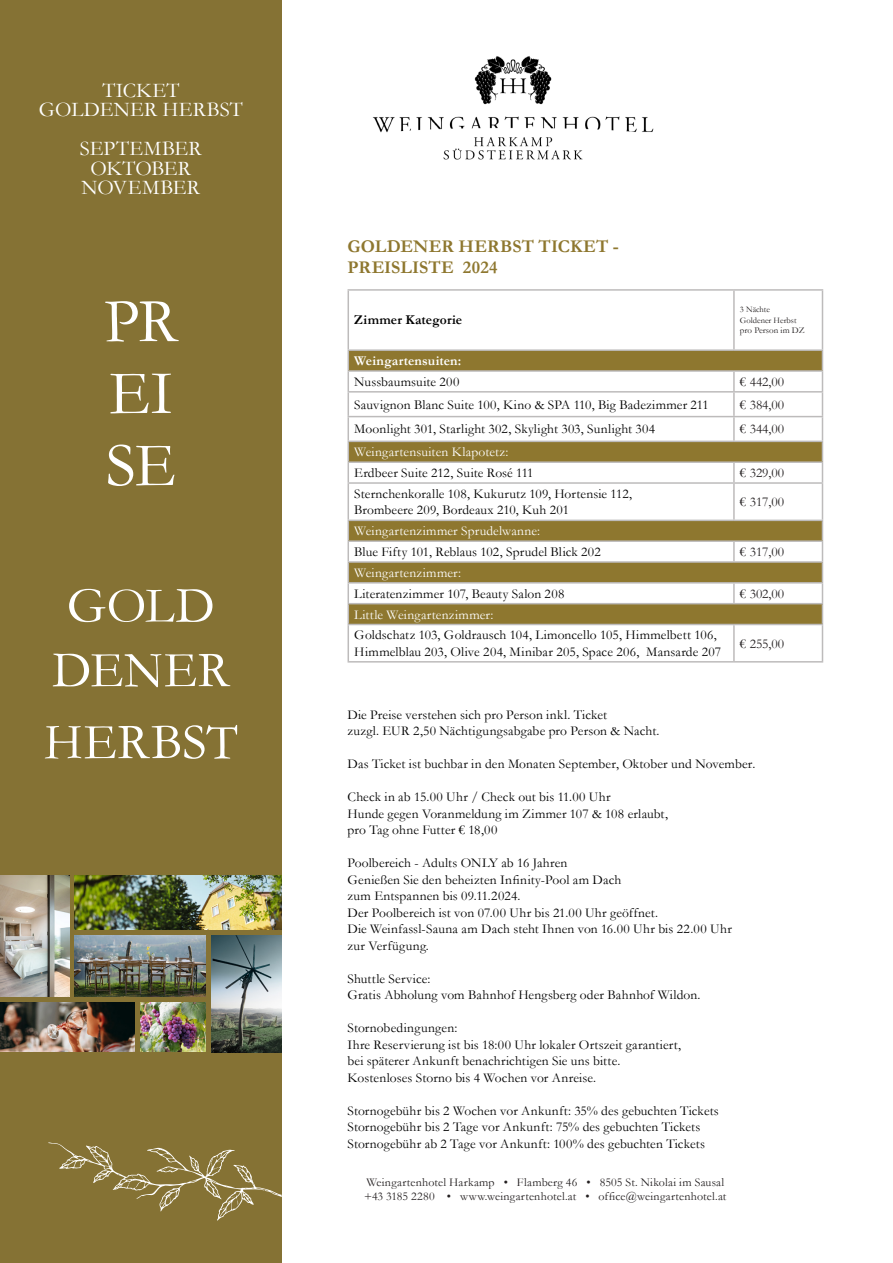
<style>
.page{position:relative;width:893px;height:1263px;background:#fff}
.page>*{position:absolute;margin:0;border:0;box-sizing:border-box;transform-origin:0 0}
.t1{font:63px "Garamond";color:#fff}
.t2{font:51px "Garamond";letter-spacing:.005em;color:#fff}
.t3{font:21px "Garamond";letter-spacing:.01em;color:#fff}
.t4{font:21px "Garamond";letter-spacing:-.01em;color:#fff}
.t5{font:700 18px "Garamond";letter-spacing:.005em;color:#8e772f}
.t6{font:13.5px/16.5px "Garamond";letter-spacing:.01em;color:#000}
.t7{font:13.5px "Garamond";letter-spacing:.02em;color:#fff}
.t8{font:13.5px "Garamond";color:#231f20}
.t9{font:700 13.5px "Garamond";letter-spacing:.01em;color:#fff}
.t10{font:700 13.5px "Garamond";letter-spacing:.01em;color:#000}
.t11{font:12px "Garamond";letter-spacing:.015em;color:#231f20}
.t12{font:9px "Garamond";color:#231f20}
.t13{font:8.55px "Garamond";color:#231f20}
</style>
<div class="page">
<img style="left:372px;top:56px;width:282px;height:104px">
<div style="left:0;top:0;width:282px;height:1263px;background:#857234"></div>
<svg style="left:48px;top:1142px;width:234px;height:79px"></svg>
<div style="left:348px;top:350px;width:474px;height:21px;background:#8e772f"></div>
<div style="left:348px;top:441px;width:474px;height:21px;background:#8e772f"></div>
<div style="left:348px;top:520px;width:474px;height:21px;background:#8e772f"></div>
<div style="left:348px;top:562px;width:474px;height:21px;background:#8e772f"></div>
<div style="left:348px;top:604px;width:474px;height:20px;background:#8e772f"></div>
<hr style="left:348px;top:289px;width:386px;height:2px;background:#bdbbbb">
<hr style="left:348px;top:291px;width:1px;height:58px;background:#bdbbbb">
<hr style="left:348px;top:349px;width:386px;height:2px;background:#bdbbbb">
<hr style="left:734px;top:349px;width:89px;height:2px;background:#bdbbbb">
<hr style="left:348px;top:370px;width:386px;height:2px;background:#bdbbbb">
<hr style="left:734px;top:370px;width:89px;height:2px;background:#bdbbbb">
<hr style="left:348px;top:391px;width:386px;height:2px;background:#bdbbbb">
<hr style="left:734px;top:391px;width:89px;height:2px;background:#bdbbbb">
<hr style="left:348px;top:416px;width:386px;height:1px;background:#bdbbbb">
<hr style="left:734px;top:416px;width:89px;height:1px;background:#bdbbbb">
<hr style="left:348px;top:484px;width:1px;height:36px;background:#bdbbbb">
<hr style="left:348px;top:625px;width:1px;height:36px;background:#bdbbbb">
<hr style="left:348px;top:661px;width:386px;height:1px;background:#bdbbbb">
<hr style="left:734px;top:661px;width:89px;height:1px;background:#bdbbbb">
<hr style="left:734px;top:289px;width:89px;height:2px;background:#bdbbbb">
<hr style="left:733px;top:291px;width:2px;height:58px;background:#bdbbbb">
<hr style="left:822px;top:291px;width:1px;height:58px;background:#bdbbbb">
<svg style="left:733px;top:372px;width:2px;height:19px"></svg>
<hr style="left:733px;top:393px;width:2px;height:23px;background:#bdbbbb">
<hr style="left:733px;top:417px;width:2px;height:24px;background:#bdbbbb">
<svg style="left:733px;top:463px;width:2px;height:19px"></svg>
<svg style="left:822px;top:351px;width:1px;height:131px"></svg>
<hr style="left:733px;top:484px;width:2px;height:36px;background:#bdbbbb">
<hr style="left:822px;top:484px;width:1px;height:36px;background:#bdbbbb">
<svg style="left:733px;top:542px;width:2px;height:19px"></svg>
<svg style="left:733px;top:584px;width:2px;height:19px"></svg>
<svg style="left:822px;top:521px;width:1px;height:103px"></svg>
<hr style="left:733px;top:625px;width:2px;height:36px;background:#bdbbbb">
<hr style="left:822px;top:625px;width:1px;height:36px;background:#bdbbbb">
<hr style="left:348px;top:603px;width:386px;height:1px;background:#bdbbbb">
<hr style="left:734px;top:603px;width:89px;height:1px;background:#bdbbbb">
<hr style="left:348px;top:624px;width:386px;height:1px;background:#bdbbbb">
<hr style="left:734px;top:624px;width:89px;height:1px;background:#bdbbbb">
<hr style="left:348px;top:561px;width:386px;height:2px;background:#bdbbbb">
<hr style="left:734px;top:561px;width:89px;height:2px;background:#bdbbbb">
<hr style="left:348px;top:582px;width:386px;height:2px;background:#bdbbbb">
<hr style="left:734px;top:582px;width:89px;height:2px;background:#bdbbbb">
<hr style="left:348px;top:520px;width:386px;height:1px;background:#bdbbbb">
<svg style="left:348px;top:521px;width:1px;height:103px"></svg>
<hr style="left:734px;top:520px;width:89px;height:1px;background:#bdbbbb">
<hr style="left:348px;top:540px;width:386px;height:2px;background:#bdbbbb">
<hr style="left:734px;top:540px;width:89px;height:2px;background:#bdbbbb">
<hr style="left:348px;top:441px;width:386px;height:1px;background:#bdbbbb">
<svg style="left:348px;top:351px;width:1px;height:131px"></svg>
<hr style="left:734px;top:441px;width:89px;height:1px;background:#bdbbbb">
<hr style="left:348px;top:461px;width:386px;height:2px;background:#bdbbbb">
<hr style="left:734px;top:461px;width:89px;height:2px;background:#bdbbbb">
<hr style="left:348px;top:482px;width:386px;height:2px;background:#bdbbbb">
<hr style="left:734px;top:482px;width:89px;height:2px;background:#bdbbbb">
<img style="left:75px;top:876px;width:207px;height:54px">
<img style="left:75px;top:936px;width:131px;height:60px">
<img style="left:0;top:876px;width:69px;height:120px">
<img style="left:141px;top:1002px;width:65px;height:49px">
<img style="left:0;top:1002px;width:134px;height:49px">
<img style="left:211px;top:935px;width:71px;height:117px">
<p class="t3" style="left:102px;top:76px;width:78px">TICKET</p>
<p class="t3" style="left:39px;top:95px;width:206px">GOLDENER HERBST</p>
<p class="t3" style="left:80px;top:134px;width:123px">SEPTEMBER</p>
<p class="t4" style="left:91px;top:154px;width:102px">OKTOBER</p>
<p class="t3" style="left:82px;top:173px;width:120px">NOVEMBER</p>
<p class="t1" style="left:104px;top:279px;width:75px">PR</p>
<p class="t1" style="left:109px;top:351px;width:65px">EI</p>
<p class="t1" style="left:106px;top:423px;width:72px">SE</p>
<p class="t2" style="left:67px;top:571px;width:150px">GOLD</p>
<p class="t2" style="left:52px;top:636px;width:179px">DENER</p>
<p class="t2" style="left:44px;top:708px;width:195px">HERBST</p>
<p class="t5" style="left:348px;top:234px;width:273px">GOLDENER HERBST TICKET -</p>
<p class="t5" style="left:348px;top:255px;width:152px">PREISLISTE 2024</p>
<p class="t10" style="left:354px;top:311px;width:109px">Zimmer Kategorie</p>
<p class="t13" style="left:740px;top:303px;width:32px">3 Nächte</p>
<p class="t13" style="left:740px;top:314px;width:58px">Goldener Herbst</p>
<p class="t12" style="left:740px;top:324px;width:66px">pro Person im DZ</p>
<p class="t9" style="left:354px;top:352px;width:109px">Weingartensuiten:</p>
<p class="t6" style="left:354px;top:373px;width:107px">Nussbaumsuite 200</p>
<p class="t8" style="left:740px;top:372px;width:46px">€ 442,00</p>
<p class="t6" style="left:354px;top:396px;width:356px">Sauvignon Blanc Suite 100, Kino &amp; SPA 110, Big Badezimmer 211</p>
<p class="t8" style="left:740px;top:395px;width:46px">€ 384,00</p>
<p class="t6" style="left:354px;top:421px;width:302px">Moonlight 301, Starlight 302, Skylight 303, Sunlight 304</p>
<p class="t8" style="left:740px;top:420px;width:46px">€ 344,00</p>
<p class="t7" style="left:354px;top:443px;width:156px">Weingartensuiten Klapotetz:</p>
<p class="t6" style="left:354px;top:464px;width:181px">Erdbeer Suite 212, Suite Rosé 111</p>
<p class="t8" style="left:740px;top:464px;width:46px">€ 329,00</p>
<p class="t6" style="left:354px;top:485px;width:279px">Sternchenkoralle 108, Kukurutz 109, Hortensie 112,</p>
<p class="t6" style="left:354px;top:501px;width:216px">Brombeere 209, Bordeaux 210, Kuh 201</p>
<p class="t8" style="left:740px;top:493px;width:46px">€ 317,00</p>
<p class="t7" style="left:354px;top:522px;width:187px">Weingartenzimmer Sprudelwanne:</p>
<p class="t6" style="left:354px;top:543px;width:248px">Blue Fifty 101, Reblaus 102, Sprudel Blick 202</p>
<p class="t8" style="left:740px;top:543px;width:46px">€ 317,00</p>
<p class="t7" style="left:354px;top:563px;width:108px">Weingartenzimmer:</p>
<p class="t6" style="left:354px;top:585px;width:212px">Literatenzimmer 107, Beauty Salon 208</p>
<p class="t8" style="left:740px;top:584px;width:46px">€ 302,00</p>
<p class="t7" style="left:354px;top:605px;width:141px">Little Weingartenzimmer:</p>
<p class="t6" style="left:354px;top:626px;width:368px">Goldschatz 103, Goldrausch 104, Limoncello 105, Himmelbett 106,<br>Himmelblau 203, Olive 204, Minibar 205, Space 206, Mansarde 207</p>
<p class="t8" style="left:740px;top:634px;width:46px">€ 255,00</p>
<p class="t6" style="left:348px;top:706px;width:261px">Die Preise verstehen sich pro Person inkl. Ticket</p>
<p class="t6" style="left:348px;top:722px;width:314px">zuzgl. EUR 2,50 Nächtigungsabgabe pro Person &amp; Nacht.</p>
<p class="t6" style="left:348px;top:755px;width:409px">Das Ticket ist buchbar in den Monaten September, Oktober und November.</p>
<p class="t6" style="left:348px;top:788px;width:265px">Check in ab 15.00 Uhr / Check out bis 11.00 Uhr</p>
<p class="t6" style="left:348px;top:805px;width:322px">Hunde gegen Voranmeldung im Zimmer 107 &amp; 108 erlaubt,</p>
<p class="t6" style="left:348px;top:821px;width:151px">pro Tag ohne Futter € 18,00</p>
<p class="t6" style="left:348px;top:854px;width:221px">Poolbereich - Adults ONLY ab 16 Jahren</p>
<p class="t6" style="left:348px;top:871px;width:275px">Genießen Sie den beheizten Infinity-Pool am Dach</p>
<p class="t6" style="left:348px;top:887px;width:174px">zum Entspannen bis 09.11.2024.</p>
<p class="t6" style="left:348px;top:904px;width:312px">Der Poolbereich ist von 07.00 Uhr bis 21.00 Uhr geöffnet.</p>
<p class="t6" style="left:348px;top:920px;width:386px">Die Weinfassl-Sauna am Dach steht Ihnen von 16.00 Uhr bis 22.00 Uhr</p>
<p class="t6" style="left:348px;top:937px;width:83px">zur Verfügung.</p>
<p class="t6" style="left:348px;top:970px;width:85px">Shuttle Service:</p>
<p class="t6" style="left:348px;top:986px;width:354px">Gratis Abholung vom Bahnhof Hengsberg oder Bahnhof Wildon.</p>
<p class="t6" style="left:348px;top:1019px;width:111px">Stornobedingungen:</p>
<p class="t6" style="left:348px;top:1036px;width:335px">Ihre Reservierung ist bis 18:00 Uhr lokaler Ortszeit garantiert,</p>
<p class="t6" style="left:348px;top:1052px;width:274px">bei späterer Ankunft benachrichtigen Sie uns bitte.</p>
<p class="t6" style="left:348px;top:1069px;width:250px">Kostenloses Storno bis 4 Wochen vor Anreise.</p>
<p class="t6" style="left:348px;top:1102px;width:373px">Stornogebühr bis 2 Wochen vor Ankunft: 35% des gebuchten Tickets</p>
<p class="t6" style="left:348px;top:1118px;width:354px">Stornogebühr bis 2 Tage vor Ankunft: 75% des gebuchten Tickets</p>
<p class="t6" style="left:348px;top:1135px;width:359px">Stornogebühr ab 2 Tage vor Ankunft: 100% des gebuchten Tickets</p>
<p class="t11" style="left:366px;top:1174px;width:359px">Weingartenhotel Harkamp • Flamberg 46 • 8505 St. Nikolai im Sausal</p>
<p class="t11" style="left:364px;top:1188px;width:364px">+43 3185 2280 • www.weingartenhotel.at • office@weingartenhotel.at</p>
</div>
